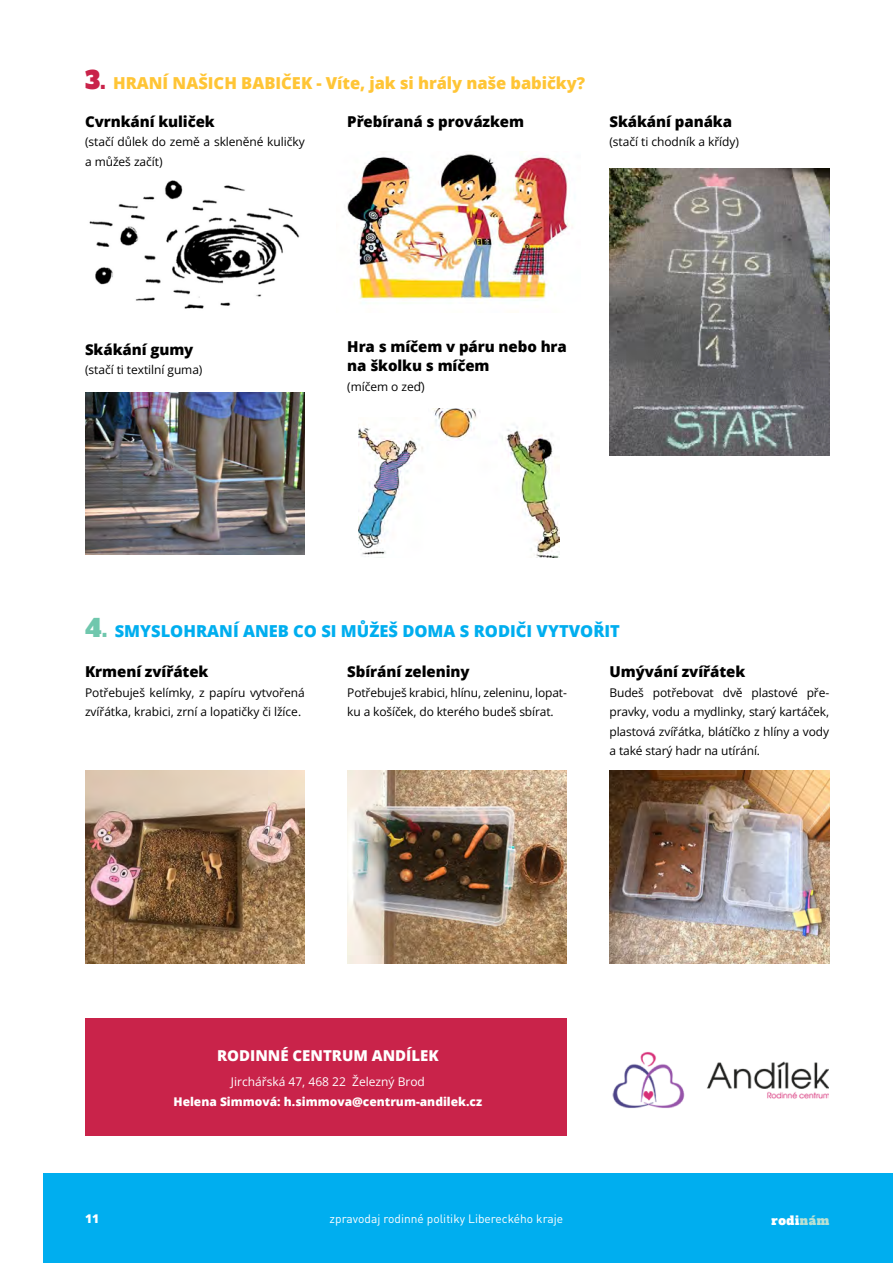
<style>
.page{position:relative;width:893px;height:1263px;background:#fff}
.page>*{position:absolute;margin:0;border:0;box-sizing:border-box;transform-origin:0 0}
.t1{font:800 16.5px "Open Sans";letter-spacing:-.005em;color:#ffc536}
.t2{font:800 16.5px "Open Sans";color:#00aeef}
.t3{font:800 15px/19.5px "Open Sans";letter-spacing:-.005em;color:#000}
.t4{font:800 15px "Open Sans";color:#fff}
.t5{font:12px/19.5px "Open Sans";letter-spacing:-.005em;color:#000}
.t6{font:800 12px "Open Sans";color:#fff}
.t7{font:12px "DIN Pro";color:#fff}
.t8{font:12px "Open Sans";color:#fff}
.t9{font:12px "Alfa Slab One";letter-spacing:.05em;color:#fff}
.s1{font-family:"Alfa Slab One";font-weight:400;font-size:24px;color:#c9234a}
.s2{font-family:"Alfa Slab One";font-weight:400;font-size:24px;color:#70c7ad}
.s3{color:#b8e0d3}
</style>
<div class="page">
<div style="left:44px;top:1174px;width:849px;height:89px;background:#00aeef"></div>
<div style="left:85px;top:1018px;width:482px;height:117px;background:#c9234a"></div>
<img style="left:85px;top:771px;width:220px;height:192px">
<img style="left:347px;top:771px;width:220px;height:192px">
<img style="left:609px;top:771px;width:220px;height:192px">
<img style="left:358px;top:424px;width:201px;height:134px">
<img style="left:428px;top:409px;width:52px;height:31px">
<img style="left:347px;top:154px;width:225px;height:149px">
<img style="left:89px;top:180px;width:211px;height:129px">
<img style="left:85px;top:393px;width:220px;height:162px">
<img style="left:609px;top:169px;width:220px;height:286px">
<img style="left:612px;top:1052px;width:217px;height:56px">
<h1 class="t1" style="left:85px;top:70px;width:501px"><span class="s1">3.</span> HRANÍ NAŠICH BABIČEK - Víte, jak si hrály naše babičky?</h1>
<p class="t3" style="left:85px;top:111px;width:131px">Cvrnkání kuliček</p>
<p class="t5" style="left:85px;top:132px;width:221px">(stačí důlek do země a skleněné kuličky a můžeš začít)</p>
<p class="t3" style="left:347px;top:111px;width:178px">Přebíraná s provázkem</p>
<p class="t3" style="left:609px;top:111px;width:124px">Skákání panáka</p>
<p class="t5" style="left:609px;top:132px;width:131px">(stačí ti chodník a křídy)</p>
<p class="t3" style="left:85px;top:339px;width:110px">Skákání gumy</p>
<p class="t5" style="left:85px;top:360px;width:119px">(stačí ti textilní guma)</p>
<p class="t3" style="left:347px;top:336px;width:221px">Hra s míčem v páru nebo hra na školku s míčem</p>
<p class="t5" style="left:347px;top:376px;width:79px">(míčem o zeď)</p>
<h1 class="t2" style="left:85px;top:618px;width:536px"><span class="s2">4.</span> SMYSLOHRANÍ ANEB CO SI MŮŽEŠ DOMA S RODIČI VYTVOŘIT</h1>
<p class="t3" style="left:85px;top:661px;width:125px">Krmení zvířátek</p>
<p class="t5" style="left:85px;top:682px;width:221px">Potřebuješ kelímky, z papíru vytvořená zvířátka, krabici, zrní a lopatičky či lžíce.</p>
<p class="t3" style="left:347px;top:661px;width:124px">Sbírání zeleniny</p>
<p class="t5" style="left:347px;top:682px;width:221px">Potřebuješ krabici, hlínu, zeleninu, lopat&shy;ku a košíček, do kterého budeš sbírat.</p>
<p class="t3" style="left:609px;top:661px;width:137px">Umývání zvířátek</p>
<p class="t5" style="left:609px;top:682px;width:221px;text-align:justify">Budeš potřebovat dvě plastové pře&shy;pravky, vodu a mydlinky, starý kartáček, plastová zvířátka, blátíčko z hlíny a vody a také starý hadr na utírání.</p>
<p class="t4" style="left:217px;top:1044px;width:223px">RODINNÉ CENTRUM ANDÍLEK</p>
<p class="t8" style="left:231px;top:1074px;width:196px">Jirchářská 47, 468 22 Železný Brod</p>
<p class="t6" style="left:173px;top:1092px;width:310px">Helena Simmová: h.simmova@centrum-andilek.cz</p>
<p class="t6" style="left:85px;top:1209px;width:16px">11</p>
<p class="t7" style="left:330px;top:1209px;width:235px">zpravodaj rodinné politiky Libereckého kraje</p>
<p class="t9" style="left:771px;top:1210px;width:59px">rodi<span class="s3">nám</span></p>
</div>
